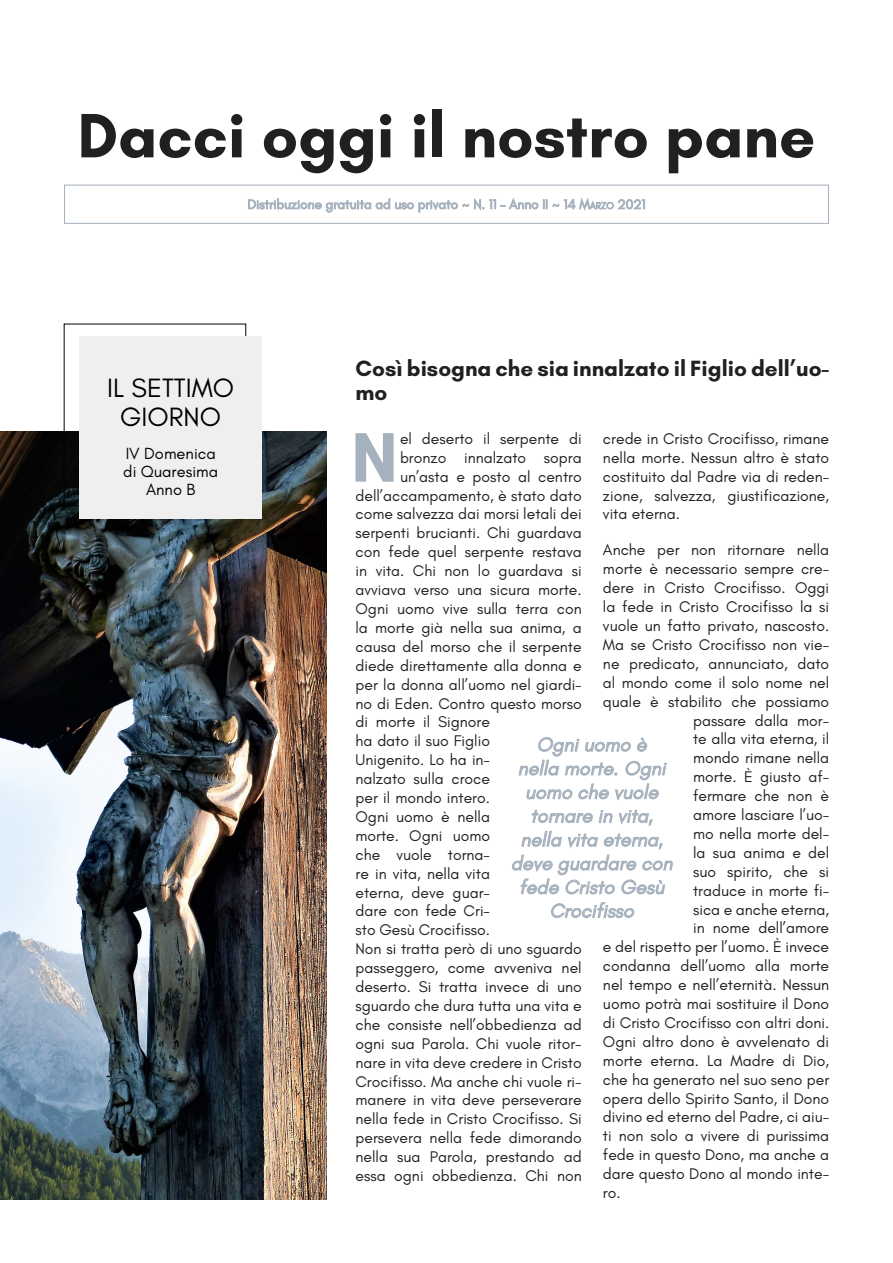
<style>
.page{position:relative;width:893px;height:1263px;background:#fff}
.page>*{position:absolute;margin:0;border:0;box-sizing:border-box;transform-origin:0 0}
.t1{font:700 71.4px "Glacial Indifference";color:#a5b1bd}
.t2{font:700 63.75px "Glacial Indifference";color:#221f20}
.t3{font:27px/28.5px "Glacial Indifference";color:#000;text-align:center}
.t4{font:700 22.5px/24px "Glacial Indifference";color:#221f20}
.t5{font:italic 19.8px/23.7px "Glacial Indifference";color:#a5b1bd;text-align:center}
.t6{font:16.5px/18px "Glacial Indifference";color:#000;text-align:center}
.t7{font:15.75px/18.9px "Glacial Indifference";color:#221f20;text-align:justify}
</style>
<div class="page">
<div style="left:64px;top:185px;width:765px;height:39px;border:1px solid #a5b1bd"></div>
<svg style="left:248px;top:198px;width:397px;height:14px"></svg>
<img style="left:0;top:431px;width:326px;height:768px">
<div style="left:64px;top:324px;width:182px;height:182px;border:1px solid #020203"></div>
<div style="left:80px;top:336px;width:182px;height:183px;background:#efefef"></div>
<svg style="left:518px;top:737px;width:149px;height:63px"></svg>
<svg style="left:512px;top:810px;width:160px;height:109px"></svg>
<h2 class="t2" style="left:78px;top:96px;width:739px">Dacci oggi il nostro pane</h2>
<h3 class="t3" style="left:107px;top:374px;width:128px">IL SETTIMO<br>GIORNO</h3>
<p class="t6" style="left:123px;top:445px;width:96px">IV Domenica di Quaresima<br>Anno B</p>
<h3 class="t4" style="left:355px;top:356px;width:475px">Così bisogna che sia innalzato il Figlio dell’uo&shy;mo</h3>
<h1 class="t1" style="left:351px;top:413px;width:48px">N</h1>
<p class="t7" style="left:400px;top:429px;width:183px">el deserto il serpente di</p>
<p class="t7" style="left:603px;top:429px;width:228px">crede in Cristo Crocifisso, rimane nella morte. Nessun altro è stato costituito dal Padre via di reden&shy;zione, salvezza, giustificazione, vita eterna.</p>
<p class="t7" style="left:603px;top:541px;width:228px">Anche per non ritornare nella</p>
<p class="t7" style="left:603px;top:560px;width:228px">morte è necessario sempre cre-</p>
<p class="t7" style="left:603px;top:579px;width:228px">dere in Cristo Crocifisso. Oggi</p>
<p class="t7" style="left:603px;top:598px;width:228px">la fede in Cristo Crocifisso la si</p>
<p class="t7" style="left:603px;top:616px;width:228px">vuole un fatto privato, nascosto.</p>
<p class="t7" style="left:603px;top:635px;width:228px">Ma se Cristo Crocifisso non vie-</p>
<p class="t7" style="left:603px;top:654px;width:228px">ne predicato, annunciato, dato</p>
<p class="t7" style="left:603px;top:673px;width:228px">al mondo come il solo nome nel</p>
<p class="t7" style="left:603px;top:692px;width:228px">quale è stabilito che possiamo</p>
<p class="t7" style="left:693px;top:711px;width:138px">passare dalla mor-</p>
<p class="t7" style="left:693px;top:730px;width:138px">te alla vita eterna, il</p>
<p class="t7" style="left:693px;top:749px;width:138px">mondo rimane nella</p>
<p class="t7" style="left:693px;top:768px;width:138px">morte. È giusto af-</p>
<p class="t7" style="left:693px;top:787px;width:138px">fermare che non è</p>
<p class="t7" style="left:693px;top:805px;width:138px">amore lasciare l’uo-</p>
<p class="t7" style="left:693px;top:824px;width:138px">mo nella morte del-</p>
<p class="t7" style="left:693px;top:843px;width:138px">la sua anima e del</p>
<p class="t7" style="left:693px;top:862px;width:138px">suo spirito, che si</p>
<p class="t7" style="left:693px;top:881px;width:138px">traduce in morte fi-</p>
<p class="t7" style="left:693px;top:900px;width:138px">sica e anche eterna,</p>
<p class="t7" style="left:693px;top:919px;width:138px">in nome dell’amore</p>
<p class="t7" style="left:603px;top:938px;width:228px">e del rispetto per l’uomo. È invece</p>
<p class="t7" style="left:603px;top:957px;width:228px">condanna dell’uomo alla morte</p>
<p class="t7" style="left:603px;top:976px;width:228px">nel tempo e nell’eternità. Nessun</p>
<p class="t7" style="left:603px;top:994px;width:228px">uomo potrà mai sostituire il Dono</p>
<p class="t7" style="left:603px;top:1013px;width:228px">di Cristo Crocifisso con altri doni.</p>
<p class="t7" style="left:603px;top:1032px;width:228px">Ogni altro dono è avvelenato di</p>
<p class="t7" style="left:603px;top:1051px;width:228px">morte eterna. La Madre di Dio,</p>
<p class="t7" style="left:603px;top:1070px;width:228px">che ha generato nel suo seno per</p>
<p class="t7" style="left:603px;top:1089px;width:228px">opera dello Spirito Santo, il Dono</p>
<p class="t7" style="left:603px;top:1108px;width:228px">divino ed eterno del Padre, ci aiu-</p>
<p class="t7" style="left:603px;top:1127px;width:228px">ti non solo a vivere di purissima</p>
<p class="t7" style="left:603px;top:1146px;width:228px">fede in questo Dono, ma anche a</p>
<p class="t7" style="left:603px;top:1165px;width:228px">dare questo Dono al mondo inte-</p>
<p class="t7" style="left:603px;top:1183px;width:19px">ro.</p>
<p class="t7" style="left:400px;top:448px;width:183px">bronzo innalzato sopra</p>
<p class="t7" style="left:400px;top:467px;width:183px">un’asta e posto al centro</p>
<p class="t7" style="left:355px;top:486px;width:228px">dell’accampamento, è stato dato</p>
<p class="t7" style="left:355px;top:505px;width:228px">come salvezza dai morsi letali dei</p>
<p class="t7" style="left:355px;top:524px;width:228px">serpenti brucianti. Chi guardava</p>
<p class="t7" style="left:355px;top:543px;width:228px">con fede quel serpente restava</p>
<p class="t7" style="left:355px;top:562px;width:228px">in vita. Chi non lo guardava si</p>
<p class="t7" style="left:355px;top:581px;width:228px">avviava verso una sicura morte.</p>
<p class="t7" style="left:355px;top:599px;width:228px">Ogni uomo vive sulla terra con</p>
<p class="t7" style="left:355px;top:618px;width:228px">la morte già nella sua anima, a</p>
<p class="t7" style="left:355px;top:637px;width:228px">causa del morso che il serpente</p>
<p class="t7" style="left:355px;top:656px;width:228px">diede direttamente alla donna e</p>
<p class="t7" style="left:355px;top:675px;width:228px">per la donna all’uomo nel giardi-</p>
<p class="t7" style="left:355px;top:694px;width:228px">no di Eden. Contro questo morso</p>
<p class="t7" style="left:355px;top:713px;width:136px">di morte il Signore</p>
<p class="t7" style="left:355px;top:732px;width:136px">ha dato il suo Figlio</p>
<p class="t7" style="left:355px;top:751px;width:136px">Unigenito. Lo ha in-</p>
<p class="t7" style="left:355px;top:770px;width:136px">nalzato sulla croce</p>
<p class="t7" style="left:355px;top:788px;width:136px">per il mondo intero.</p>
<p class="t7" style="left:355px;top:807px;width:136px">Ogni uomo è nella</p>
<p class="t7" style="left:355px;top:826px;width:136px">morte. Ogni uomo</p>
<p class="t7" style="left:355px;top:845px;width:136px">che vuole torna-</p>
<p class="t7" style="left:355px;top:864px;width:136px">re in vita, nella vita</p>
<p class="t7" style="left:355px;top:883px;width:136px">eterna, deve guar-</p>
<p class="t7" style="left:355px;top:902px;width:136px">dare con fede Cri-</p>
<p class="t7" style="left:355px;top:921px;width:136px">sto Gesù Crocifisso.</p>
<p class="t7" style="left:355px;top:940px;width:228px">Non si tratta però di uno sguardo</p>
<p class="t7" style="left:355px;top:959px;width:228px">passeggero, come avveniva nel</p>
<p class="t7" style="left:355px;top:977px;width:228px">deserto. Si tratta invece di uno</p>
<p class="t7" style="left:355px;top:996px;width:228px">sguardo che dura tutta una vita e</p>
<p class="t7" style="left:355px;top:1015px;width:228px">che consiste nell’obbedienza ad</p>
<p class="t7" style="left:355px;top:1034px;width:228px">ogni sua Parola. Chi vuole ritor-</p>
<p class="t7" style="left:355px;top:1053px;width:228px">nare in vita deve credere in Cristo</p>
<p class="t7" style="left:355px;top:1072px;width:228px">Crocifisso. Ma anche chi vuole ri-</p>
<p class="t7" style="left:355px;top:1091px;width:228px">manere in vita deve perseverare</p>
<p class="t7" style="left:355px;top:1110px;width:228px">nella fede in Cristo Crocifisso. Si</p>
<p class="t7" style="left:355px;top:1129px;width:228px">persevera nella fede dimorando</p>
<p class="t7" style="left:355px;top:1148px;width:228px">nella sua Parola, prestando ad</p>
<p class="t7" style="left:355px;top:1166px;width:228px">essa ogni obbedienza. Chi non</p>
<p class="t5" style="left:511px;top:733px;width:163px">Ogni uomo è<br>nella morte. Ogni uomo che vuole tornare in vita, nella vita eterna, deve guardare con fede Cristo Gesù<br>Crocifisso</p>
</div>
